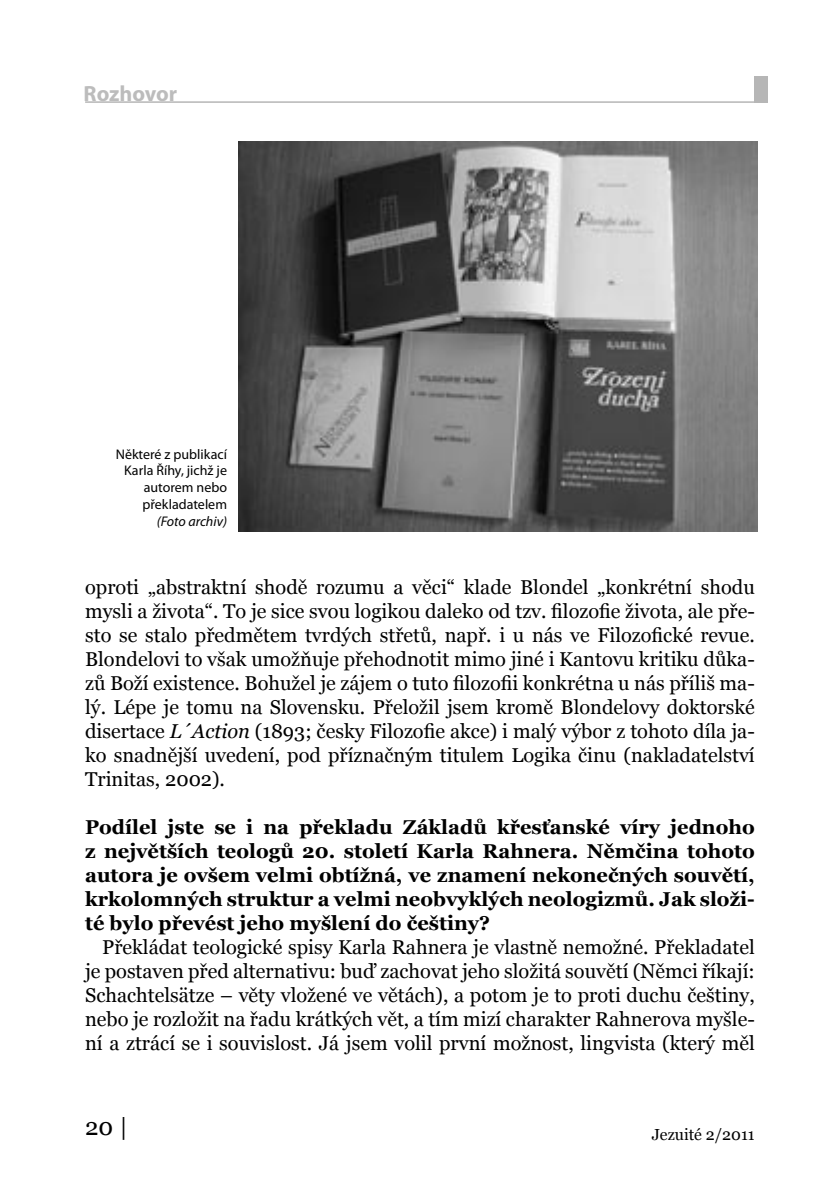
<style>
.page{position:relative;width:840px;height:1191px;background:#fff}
.page>*{position:absolute;margin:0;border:0;box-sizing:border-box;transform-origin:0 0}
.t1{font:24px "Georgia";color:#000}
.t2{font:700 22px "Myriad Pro";color:#bcbcbc}
.Text_článku{font:20px/24px "Georgia";color:#000;text-align:justify}
.Text_článku-2{font:700 20px/24px "Georgia";color:#000;text-align:justify}
.t3{font:16px "Georgia";color:#000}
.Popisky_fotek{font:14px/16.8px "Myriad Pro";color:#000;text-align:right}
.Popisky_fotek-2{font:italic 14px "Myriad Pro";color:#000}
.s1{font-style:italic}
</style>
<div class="page">
<hr style="left:85px;top:101px;width:669px;height:2px;background:#b6b6b6">
<div style="left:754px;top:76px;width:13px;height:26px;background:#b6b6b6"></div>
<img style="left:238px;top:142px;width:518px;height:389px">
<p class="t2" style="left:84px;top:82px;width:95px">Rozhovor</p>
<p class="Popisky_fotek" style="left:116px;top:446px;width:113px">Některé z publikací<br>Karla Říhy, jichž je autorem nebo překladatelem</p>
<p class="Popisky_fotek-2" style="left:157px;top:513px;width:72px">(Foto archiv)</p>
<p class="Text_článku" style="left:85px;top:575px;width:670px">oproti „abstraktní shodě rozumu a věci“ klade Blondel „konkrétní shodu mysli a života“. To je sice svou logikou daleko od tzv. filozofie života, ale pře&shy;sto se stalo předmětem tvrdých střetů, např. i u nás ve Filozofické revue.<br>Blondelovi to však umožňuje přehodnotit mimo jiné i Kantovu kritiku důka&shy;zů Boží existence. Bohužel je zájem o tuto filozofii konkrétna u nás příliš ma&shy;lý. Lépe je tomu na Slovensku. Přeložil jsem kromě Blondelovy doktorské disertace <span class="s1">L´Action</span> (1893; česky Filozofie akce) i malý výbor z tohoto díla ja&shy;ko snadnější uvedení, pod příznačným titulem Logika činu (nakladatelství Trinitas, 2002).</p>
<p class="Text_článku-2" style="left:85px;top:815px;width:670px">Podílel jste se i na překladu Základů křesťanské víry jednoho z největších teologů 20. století Karla Rahnera. Němčina tohoto autora je ovšem velmi obtížná, ve znamení nekonečných souvětí, krkolomných struktur a velmi neobvyklých neologizmů. Jak složi&shy;té bylo převést jeho myšlení do češtiny?</p>
<p class="Text_článku" style="left:85px;top:935px;width:670px;text-indent:17px">Překládat teologické spisy Karla Rahnera je vlastně nemožné. Překladatel je postaven před alternativu: buď zachovat jeho složitá souvětí (Němci říkají:<br>Schachtelsätze – věty vložené ve větách), a potom je to proti duchu češtiny, nebo je rozložit na řadu krátkých vět, a tím mizí charakter Rahnerova myšle&shy;ní a ztrácí se i souvislost. Já jsem volil první možnost, lingvista (který měl</p>
<p class="t1" style="left:85px;top:1112px;width:44px">20 |</p>
<p class="t3" style="left:651px;top:1125px;width:105px">Jezuité 2/2011</p>
</div>
